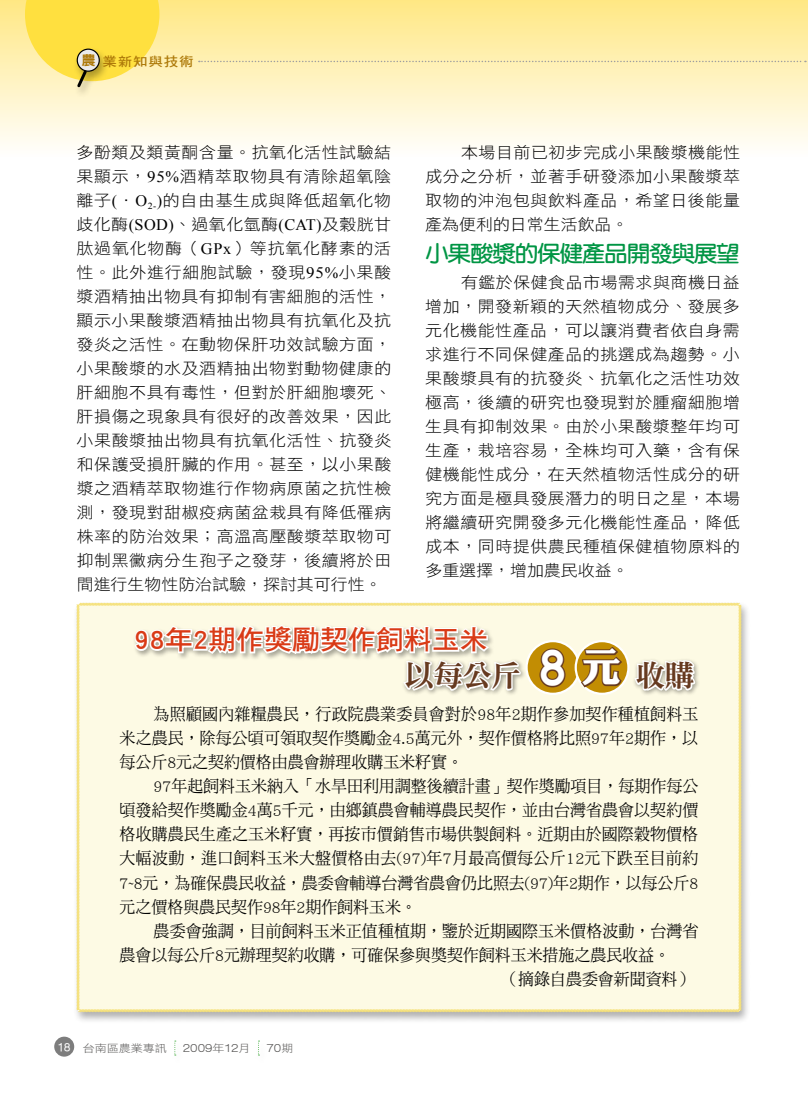
<style>
.page{position:relative;width:808px;height:1106px;background:#fff}
.page>*{position:absolute;margin:0;border:0;box-sizing:border-box;transform-origin:0 0}
.t1{font:30px "DF Ming Std W9";letter-spacing:-.03em;color:#663a20}
.t2{font:27px "DF Hei Std W7";letter-spacing:-.005em;color:#d93a16;scale:1.04 1}
.t3{font:700 22.35px "AR Yuan B5";letter-spacing:-.06em;color:#009544;scale:1.06 1}
.t4{font:16.8px/24px "DF Ming Std W5";color:#000;text-align:justify;scale:.95 1}
.t5{font:15.9px/24px "DF Hei Std W3";letter-spacing:.03em;color:#000;text-align:justify;scale:1.06 1}
.t6{font:12.9px "DF Hei Std W7";letter-spacing:.05em;color:#ad7909;scale:1.14 1}
.t7{font:10.5px "DF Hei Std W3";color:#595857;scale:1.14 1}
.t8{font:700 10.5px "ARR Gothic 1";color:#fff}
.t9{font:500 10.2px "AR Gothic 1";color:#595857;scale:1.19 1}
.s1{font-family:"DF Hei Std W9";font-size:13.5px}
.s2{font-family:"Times New Roman"}
.s3{font-family:"ARR Gothic F1";font-weight:900;font-size:42.15px;color:#fff}
.s4{font-family:"DF Hei Std W3";font-weight:400;font-size:10.5px}
</style>
<div class="page">
<div style="left:0;top:0;width:808px;height:156px;background:linear-gradient(to bottom,#ffe783,#fffefc)"></div>
<div style="left:73px;top:68px;width:22px;height:30px;background:#fdf3ca"></div>
<svg style="left:25px;top:0;width:134px;height:90px;background:#fae162"></svg>
<svg style="left:199px;top:61px;width:607px;height:1px"></svg>
<div style="left:54px;top:1036px;width:20px;height:20px;background:#7d7d7d;border-radius:50%"></div>
<svg style="left:258px;top:1040px;width:1px;height:15px"></svg>
<svg style="left:174px;top:1040px;width:2px;height:15px"></svg>
<div style="left:72px;top:600px;width:678px;height:423px;background:#000;opacity:.32"></div>
<div style="left:76px;top:602px;width:666px;height:410px;background:#fdfae4"></div>
<div style="left:400px;top:657px;width:126px;height:39px;background:#000;opacity:.39"></div>
<svg style="left:132px;top:622px;width:390px;height:70px"></svg>
<svg style="left:526px;top:641px;width:53px;height:53px"></svg>
<div style="left:525px;top:640px;width:55px;height:55px;border:2px solid #fff;border-radius:50%"></div>
<svg style="left:576px;top:641px;width:52px;height:53px"></svg>
<div style="left:575px;top:640px;width:54px;height:55px;border:2px solid #fff;border-radius:50%"></div>
<svg style="left:538px;top:647px;width:29px;height:42px"></svg>
<svg style="left:579px;top:645px;width:45px;height:44px;background:#a67821"></svg>
<div style="left:631px;top:657px;width:69px;height:39px;background:#000;opacity:.39"></div>
<svg style="left:632px;top:642px;width:65px;height:51px"></svg>
<p class="t6" style="left:81px;top:54px;width:100px"><span class="s1">農</span>業新知與技術</p>
<p class="t5" style="left:77px;top:140px;width:299px">多酚類及類黃酮含量。抗氧化活性試驗結果顯示，<span class="s2">95%</span>酒精萃取物具有清除超氧陰離子<span class="s2">(</span>．<span class="s2">O</span><sub>2-</sub><span class="s2">)</span>的自由基生成與降低超氧化物歧化酶<span class="s2">(SOD)</span>、過氧化氫酶<span class="s2">(CAT)</span>及穀胱甘肽過氧化物酶（<span class="s2">GPx</span>）等抗氧化酵素的活性。此外進行細胞試驗，發現<span class="s2">95%</span>小果酸漿酒精抽出物具有抑制有害細胞的活性，顯示小果酸漿酒精抽出物具有抗氧化及抗發炎之活性。在動物保肝功效試驗方面，小果酸漿的水及酒精抽出物對動物健康的肝細胞不具有毒性，但對於肝細胞壞死、肝損傷之現象具有很好的改善效果，因此小果酸漿抽出物具有抗氧化活性、抗發炎和保護受損肝臟的作用。甚至，以小果酸漿之酒精萃取物進行作物病原菌之抗性檢測，發現對甜椒疫病菌盆栽具有降低罹病株率的防治效果；高溫高壓酸漿萃取物可抑制黑黴病分生孢子之發芽，後續將於田間進行生物性防治試驗，探討其可行性。</p>
<p class="t5" style="left:425px;top:140px;width:298px;text-indent:36px">本場目前已初步完成小果酸漿機能性成分之分析，並著手研發添加小果酸漿萃取物的沖泡包與飲料產品，希望日後能量產為便利的日常生活飲品。</p>
<h3 class="t3" style="left:425px;top:242px;width:298px">小果酸漿的保健產品開發與展望</h3>
<p class="t5" style="left:425px;top:270px;width:299px;text-indent:36px">有鑑於保健食品市場需求與商機日益增加，開發新穎的天然植物成分、發展多元化機能性產品，可以讓消費者依自身需求進行不同保健產品的挑選成為趨勢。小果酸漿具有的抗發炎、抗氧化之活性功效極高，後續的研究也發現對於腫瘤細胞增生具有抑制效果。由於小果酸漿整年均可生產，栽培容易，全株均可入藥，含有保健機能性成分，在天然植物活性成分的研究方面是極具發展潛力的明日之星，本場將繼續研究開發多元化機能性產品，降低成本，同時提供農民種植保健植物原料的多重選擇，增加農民收益。</p>
<h2 class="t2" style="left:134px;top:625px;width:342px">98年2期作獎勵契作飼料玉米</h2>
<h1 class="t1" style="left:404px;top:659px;width:292px">以每公斤 <span class="s3">8</span> <sup>元</sup>收購</h1>
<p class="t4" style="left:120px;top:702px;width:611px;text-indent:34px">為照顧國內雜糧農民，行政院農業委員會對於98年2期作參加契作種植飼料玉米之農民，除每公頃可領取契作獎勵金4.5萬元外，契作價格將比照97年2期作，以每公斤8元之契約價格由農會辦理收購玉米籽實。</p>
<p class="t4" style="left:120px;top:774px;width:611px;text-indent:34px">97年起飼料玉米納入「水旱田利用調整後續計畫」契作獎勵項目，每期作每公頃發給契作獎勵金4萬5千元，由鄉鎮農會輔導農民契作，並由台灣省農會以契約價格收購農民生產之玉米籽實，再按市價銷售市場供製飼料。近期由於國際穀物價格大幅波動，進口飼料玉米大盤價格由去(97)年7月最高價每公斤12元下跌至目前約7~8元，為確保農民收益，農委會輔導台灣省農會仍比照去(97)年2期作，以每公斤8元之價格與農民契作98年2期作飼料玉米。</p>
<p class="t4" style="left:154px;top:918px;width:575px">農委會強調，目前飼料玉米正值種植期，鑒於近期國際玉米價格波動，台灣省</p>
<p class="t4" style="left:120px;top:942px;width:581px">農會以每公斤8元辦理契約收購，可確保參與獎契作飼料玉米措施之農民收益。</p>
<p class="t4" style="left:502px;top:966px;width:203px">（摘錄自農委會新聞資料）</p>
<p class="t8" style="left:58px;top:1042px;width:15px">18</p>
<p class="t7" style="left:83px;top:1042px;width:75px">台南區農業專訊</p>
<p class="t9" style="left:183px;top:1043px;width:59px">2009<span class="s4">年</span>12<span class="s4">月</span></p>
<p class="t9" style="left:266px;top:1043px;width:24px">70<span class="s4">期</span></p>
</div>
